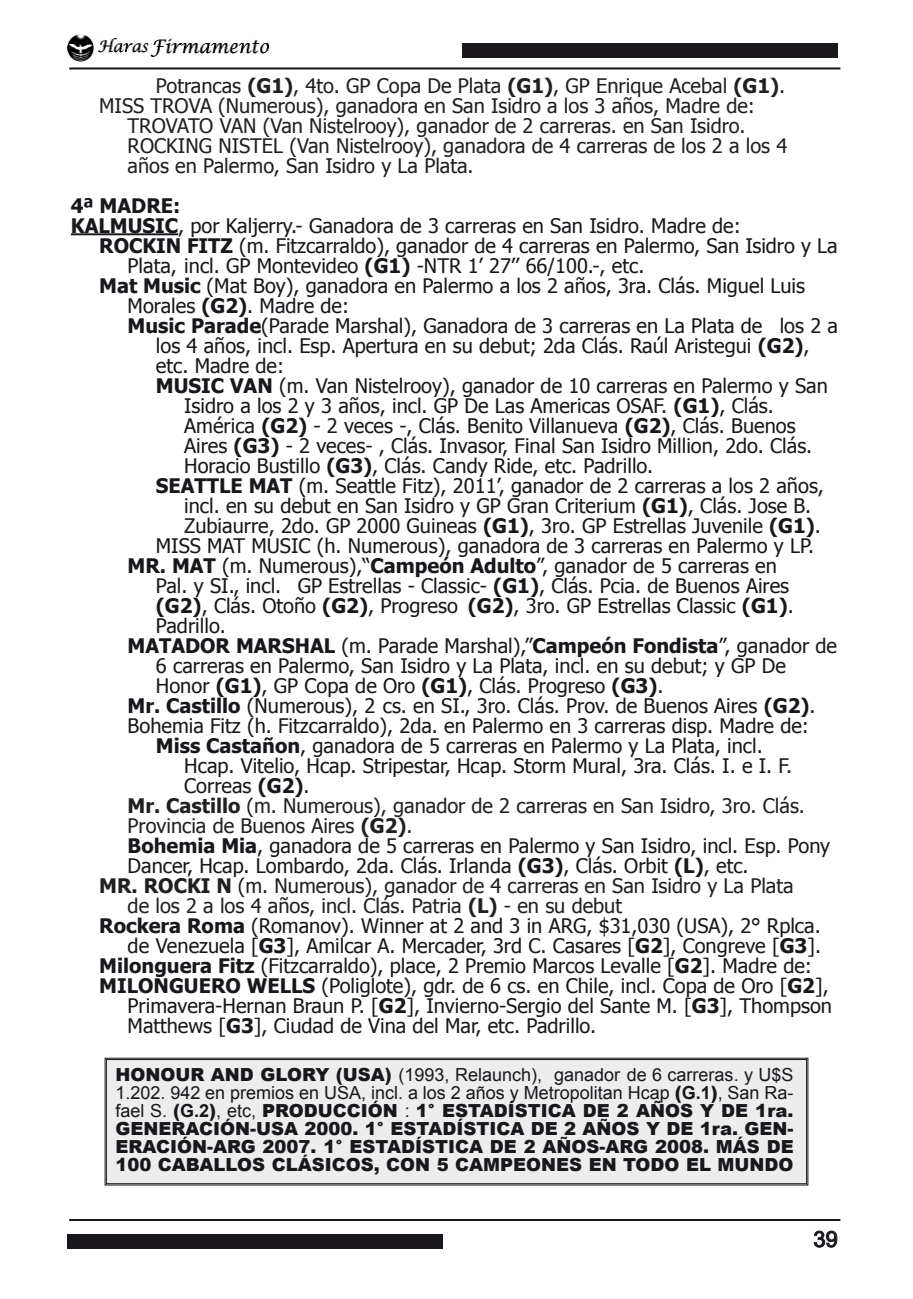
<style>
.page{position:relative;width:913px;height:1299px;background:#fff}
.page>*{position:absolute;margin:0;border:0;box-sizing:border-box;transform-origin:0 0}
.t1{font:22px "Arial";color:#1a171c}
.t2{font:20px "Tahoma";color:#1a171c}
.t3{font:20px "Tahoma";color:#221f1f}
.t4{font:700 20px "Tahoma";color:#1a171c}
.t5{font:900 18px/18px "Arial";color:#1a171c;text-align:justify}
.s1{font-weight:700}
.s2{font-weight:400}
</style>
<div class="page">
<div style="left:67px;top:1233px;width:376px;height:15px;background:#1a171c"></div>
<div style="left:462px;top:44px;width:376px;height:14px;background:#1a171c"></div>
<hr style="left:69px;top:1218px;width:771px;height:2px;background:#1a171c">
<hr style="left:69px;top:67px;width:771px;height:2px;background:#1a171c">
<hr style="left:71px;top:233px;width:107px;height:2px;background:#1a171c">
<svg style="left:813px;top:1230px;width:25px;height:17px"></svg>
<img style="left:68px;top:35px;width:200px;height:26px">
<div style="left:105px;top:1057px;width:703px;height:128px;background:#ededee"></div>
<div style="left:106px;top:1058px;width:701px;height:126px;border:1px solid #1a171c"></div>
<p class="t3" style="left:156px;top:72px;width:631px">Potrancas <span class="s1">(G1)</span>, 4to. GP Copa De Plata <span class="s1">(G1)</span>, GP Enrique Acebal <span class="s1">(G1)</span>.</p>
<p class="t3" style="left:99px;top:92px;width:657px">MISS TROVA (Numerous), ganadora en San Isidro a los 3 años, Madre de:</p>
<p class="t3" style="left:128px;top:112px;width:619px">TROVATO VAN (Van Nistelrooy), ganador de 2 carreras. en San Isidro.</p>
<p class="t3" style="left:128px;top:132px;width:661px">ROCKING NISTEL (Van Nistelrooy), ganadora de 4 carreras de los 2 a los 4</p>
<p class="t3" style="left:128px;top:152px;width:348px">años en Palermo, San Isidro y La Plata.</p>
<p class="t4" style="left:71px;top:191px;width:111px">4ª MADRE:</p>
<p class="t2" style="left:71px;top:212px;width:671px"><span class="s1">KALMUSIC</span>, por Kaljerry.- Ganadora de 3 carreras en San Isidro. Madre de:</p>
<p class="t2" style="left:99px;top:232px;width:740px"><span class="s1">ROCKIN FITZ</span> (m. Fitzcarraldo), ganador de 4 carreras en Palermo, San Isidro y La</p>
<p class="t2" style="left:128px;top:252px;width:518px">Plata, incl. GP Montevideo <span class="s1">(G1)</span> -NTR 1’ 27’’ 66/100.-, etc.</p>
<p class="t2" style="left:99px;top:272px;width:707px"><span class="s1">Mat Music</span> (Mat Boy), ganadora en Palermo a los 2 años, 3ra. Clás. Miguel Luis</p>
<p class="t2" style="left:128px;top:292px;width:223px">Morales <span class="s1">(G2)</span>. Madre de:</p>
<p class="t2" style="left:128px;top:312px;width:712px"><span class="s1">Music Parade</span>(Parade Marshal), Ganadora de 3 carreras en La Plata de los 2 a</p>
<p class="t2" style="left:156px;top:332px;width:655px">los 4 años, incl. Esp. Apertura en su debut; 2da Clás. Raúl Aristegui <span class="s1">(G2)</span>,</p>
<p class="t2" style="left:156px;top:352px;width:130px">etc. Madre de:</p>
<p class="t2" style="left:156px;top:372px;width:673px"><span class="s1">MUSIC VAN</span> (m. Van Nistelrooy), ganador de 10 carreras en Palermo y San</p>
<p class="t2" style="left:184px;top:392px;width:591px">Isidro a los 2 y 3 años, incl. GP De Las Americas OSAF. <span class="s1">(G1)</span>, Clás.</p>
<p class="t2" style="left:184px;top:412px;width:613px">América <span class="s1">(G2)</span> - 2 veces -, Clás. Benito Villanueva <span class="s1">(G2)</span>, Clás. Buenos</p>
<p class="t2" style="left:184px;top:432px;width:629px">Aires <span class="s1">(G3)</span> - 2 veces- , Clás. Invasor, Final San Isidro Million, 2do. Clás.</p>
<p class="t2" style="left:184px;top:452px;width:470px">Horacio Bustillo <span class="s1">(G3)</span>, Clás. Candy Ride, etc. Padrillo.</p>
<p class="t2" style="left:156px;top:472px;width:669px"><span class="s1">SEATTLE MAT</span> (m. Seattle Fitz), 2011’, ganador de 2 carreras a los 2 años,</p>
<p class="t2" style="left:184px;top:492px;width:628px">incl. en su debut en San Isidro y GP Gran Criterium <span class="s1">(G1)</span>, Clás. Jose B.</p>
<p class="t2" style="left:184px;top:512px;width:638px">Zubiaurre, 2do. GP 2000 Guineas <span class="s1">(G1)</span>, 3ro. GP Estrellas Juvenile <span class="s1">(G1)</span>.</p>
<p class="t2" style="left:156px;top:532px;width:660px">MISS MAT MUSIC (h. Numerous), ganadora de 3 carreras en Palermo y LP.</p>
<p class="t2" style="left:128px;top:552px;width:651px"><span class="s1">MR. MAT</span> (m. Numerous),“<span class="s1">Campeón Adulto</span>”, ganador de 5 carreras en</p>
<p class="t2" style="left:156px;top:572px;width:635px">Pal. y SI., incl. GP Estrellas - Classic- <span class="s1">(G1)</span>, Clás. Pcia. de Buenos Aires</p>
<p class="t2" style="left:156px;top:592px;width:639px"><span class="s1">(G2)</span>, Clás. Otoño <span class="s1">(G2)</span>, Progreso <span class="s1">(G2)</span>, 3ro. GP Estrellas Classic <span class="s1">(G1)</span>.</p>
<p class="t2" style="left:156px;top:612px;width:71px">Padrillo.</p>
<p class="t2" style="left:128px;top:632px;width:711px"><span class="s1">MATADOR MARSHAL</span> (m. Parade Marshal),”<span class="s1">Campeón Fondista</span>”, ganador de</p>
<p class="t2" style="left:156px;top:652px;width:631px">6 carreras en Palermo, San Isidro y La Plata, incl. en su debut; y GP De</p>
<p class="t2" style="left:156px;top:672px;width:509px">Honor <span class="s1">(G1)</span>, GP Copa de Oro <span class="s1">(G1)</span>, Clás. Progreso <span class="s1">(G3)</span>.</p>
<p class="t2" style="left:128px;top:692px;width:689px"><span class="s1">Mr. Castillo</span> (Numerous), 2 cs. en SI., 3ro. Clás. Prov. de Buenos Aires <span class="s1">(G2)</span>.</p>
<p class="t2" style="left:128px;top:712px;width:683px">Bohemia Fitz (h. Fitzcarraldo), 2da. en Palermo en 3 carreras disp. Madre de:</p>
<p class="t2" style="left:156px;top:732px;width:608px"><span class="s1">Miss Castañon</span>, ganadora de 5 carreras en Palermo y La Plata, incl.</p>
<p class="t2" style="left:184px;top:752px;width:609px">Hcap. Vitelio, Hcap. Stripestar, Hcap. Storm Mural, 3ra. Clás. I. e I. F.</p>
<p class="t2" style="left:184px;top:772px;width:127px">Correas <span class="s1">(G2)</span>.</p>
<p class="t3" style="left:128px;top:792px;width:679px"><span class="s1">Mr. Castillo</span> (m. Numerous), ganador de 2 carreras en San Isidro, 3ro. Clás.</p>
<p class="t3" style="left:128px;top:812px;width:286px">Provincia de Buenos Aires <span class="s1">(G2)</span>.</p>
<p class="t2" style="left:128px;top:832px;width:704px"><span class="s1">Bohemia Mia</span>, ganadora de 5 carreras en Palermo y San Isidro, incl. Esp. Pony</p>
<p class="t2" style="left:128px;top:852px;width:622px">Dancer, Hcap. Lombardo, 2da. Clás. Irlanda <span class="s1">(G3)</span>, Clás. Orbit <span class="s1">(L)</span>, etc.</p>
<p class="t3" style="left:99px;top:872px;width:696px"><span class="s1">MR. ROCKI N</span> (m. Numerous), ganador de 4 carreras en San Isidro y La Plata</p>
<p class="t3" style="left:128px;top:892px;width:496px">de los 2 a los 4 años, incl. Clás. Patria <span class="s1">(L)</span> - en su debut</p>
<p class="t2" style="left:99px;top:912px;width:723px"><span class="s1">Rockera Roma</span> (Romanov). Winner at 2 and 3 in ARG, $31,030 (USA), 2° Rplca.</p>
<p class="t2" style="left:128px;top:932px;width:695px">de Venezuela [<span class="s1">G3</span>], Amilcar A. Mercader, 3rd C. Casares [<span class="s1">G2</span>], Congreve [<span class="s1">G3</span>].</p>
<p class="t2" style="left:99px;top:952px;width:714px"><span class="s1">Milonguera Fitz</span> (Fitzcarraldo), place, 2 Premio Marcos Levalle [<span class="s1">G2</span>]. Madre de:</p>
<p class="t2" style="left:99px;top:972px;width:731px"><span class="s1">MILONGUERO WELLS</span> (Poliglote), gdr. de 6 cs. en Chile, incl. Copa de Oro [<span class="s1">G2</span>],</p>
<p class="t2" style="left:128px;top:992px;width:706px">Primavera-Hernan Braun P. [<span class="s1">G2</span>], Invierno-Sergio del Sante M. [<span class="s1">G3</span>], Thompson</p>
<p class="t2" style="left:128px;top:1012px;width:470px">Matthews [<span class="s1">G3</span>], Ciudad de Vina del Mar, etc. Padrillo.</p>
<p class="t5" style="left:115px;top:1065px;width:680px">HONOUR AND GLORY (USA) <span class="s2">(1993, Relaunch), ganador de 6 carreras. y U$S 1.202. 942 en premios en USA, incl. a los 2 años y Metropolitan Hcap</span> (<span class="s1">G.1</span>)<span class="s2">, San Ra&shy;fael S.</span> (<span class="s1">G.2</span>)<span class="s2">, etc,</span> PRODUCCIÓN <span class="s2">:</span> 1° ESTADÍSTICA DE 2 AÑOS Y DE 1ra.<br>GENERACIÓN-USA 2000. 1° ESTADÍSTICA DE 2 AÑOS Y DE 1ra. GEN-ERACIÓN-ARG 2007. 1° ESTADÍSTICA DE 2 AÑOS-ARG 2008. MÁS DE 100 CABALLOS CLÁSICOS, CON 5 CAMPEONES EN TODO EL MUNDO</p>
<p class="t1" style="left:813px;top:1224px;width:26px">39</p>
</div>
